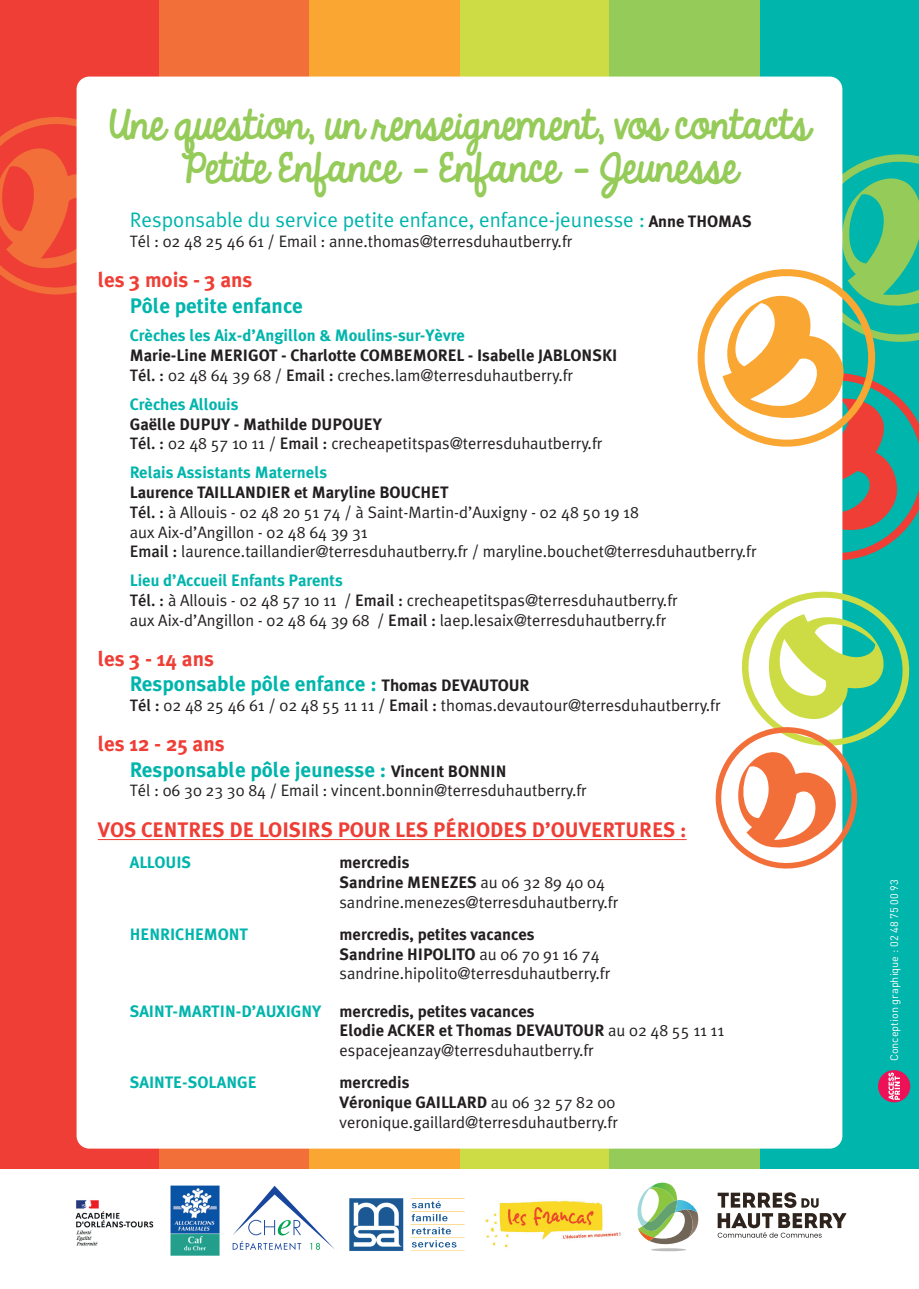
<style>
.page{position:relative;width:919px;height:1289px;background:#fff}
.page>*{position:absolute;margin:0;border:0;box-sizing:border-box;transform-origin:0 0}
.t1{font:36px/43.2px "KG Always A Good Time";color:#95cb58;text-align:center}
.t2{font:700 21px/25.2px "Meta Plus";color:#00b5ac}
.t3{font:21px "Meta Plus Normal";color:#00b5ac}
.t4{font:700 21px "Meta Plus";color:#ee3e35}
.t5{font:16.5px/19.8px "Meta Plus Normal";color:#231f20}
.t6{font:700 16.5px/19.8px "Meta Plus";color:#231f20}
.t7{font:700 16.5px "Meta Plus";color:#00b5ac}
.t8{font:10.95px "DIN";color:#fff}
.s1{font-family:"Meta Plus";font-weight:700;font-size:16.5px;color:#231f20}
.s2{font-family:"Meta Plus";font-weight:500}
.s3{color:#ee3e35}
.s4{font-size:16.5px;color:#231f20}
.s5{font-family:"Meta Plus Normal";font-weight:400}
.s6{color:#00b5ac}
</style>
<div class="page">
<div style="left:759px;top:0;width:159px;height:1288px;background:#00b5ac"></div>
<div style="left:0;top:0;width:159px;height:1288px;background:#ee3e35"></div>
<div style="left:459px;top:0;width:150px;height:1288px;background:#cddc44"></div>
<div style="left:159px;top:0;width:150px;height:1288px;background:#f26f39"></div>
<div style="left:609px;top:0;width:150px;height:1288px;background:#95cb58"></div>
<div style="left:309px;top:0;width:150px;height:1288px;background:#faa633"></div>
<div style="left:0;top:1169px;width:918px;height:119px;background:#fff"></div>
<div style="left:877px;top:1070px;width:33px;height:32px;background:#ed1157;border-radius:50%"></div>
<svg style="left:888px;top:1072px;width:11px;height:27px"></svg>
<svg style="left:0;top:108px;width:77px;height:195px"></svg>
<img style="left:485px;top:1200px;width:136px;height:48px">
<img style="left:170px;top:1185px;width:49px;height:70px">
<img style="left:349px;top:1198px;width:116px;height:53px">
<img style="left:75px;top:1200px;width:79px;height:46px">
<svg style="left:637px;top:1182px;width:62px;height:63px"></svg>
<svg style="left:717px;top:1192px;width:129px;height:45px"></svg>
<hr style="left:651px;top:1248px;width:35px;height:3px;background:#231f20;border-radius:50%">
<svg style="left:233px;top:1185px;width:102px;height:64px"></svg>
<div style="left:77px;top:77px;width:765px;height:1071px;background:#fff;border-radius:13px"></div>
<hr style="left:98px;top:839px;width:588px;height:1px;background:#ee3e35">
<svg style="left:697px;top:149px;width:221px;height:424px"></svg>
<svg style="left:715px;top:586px;width:195px;height:289px"></svg>
<h1 class="t1" style="left:109px;top:105px;width:701px">Une question, un renseignement, vos contacts<br>Petite Enfance - Enfance - Jeunesse</h1>
<p class="t3" style="left:130px;top:208px;width:623px">Responsable du service petite enfance, enfance-jeunesse : <span class="s1">Anne THOMAS</span></p>
<p class="t5" style="left:130px;top:231px;width:444px">Tél : 02 48 25 46 61 / Email : anne.thomas@terresduhautberry.fr</p>
<p class="t4" style="left:98px;top:268px;width:156px">les 3 mois - 3 ans</p>
<p class="t2" style="left:130px;top:292px;width:175px">Pôle petite enfance</p>
<p class="t7" style="left:130px;top:326px;width:336px">Crèches les Aix-d’Angillon &amp; Moulins-sur-Yèvre</p>
<p class="t6" style="left:130px;top:345px;width:489px">Marie-Line MERIGOT - Charlotte COMBEMOREL - Isabelle JABLONSKI</p>
<p class="t5" style="left:130px;top:365px;width:445px"><span class="s2">Tél. :</span> 02 48 64 39 68 / <span class="s2">Email :</span> creches.lam@terresduhautberry.fr</p>
<p class="t7" style="left:130px;top:394px;width:110px">Crèches Allouis</p>
<p class="t6" style="left:130px;top:414px;width:253px">Gaëlle DUPUY - Mathilde DUPOUEY</p>
<p class="t5" style="left:130px;top:433px;width:474px"><span class="s2">Tél. :</span> 02 48 57 10 11 / <span class="s2">Email :</span> crecheapetitspas@terresduhautberry.fr</p>
<p class="t7" style="left:130px;top:463px;width:199px">Relais Assistants Maternels</p>
<p class="t6" style="left:130px;top:482px;width:320px">Laurence TAILLANDIER et Maryline BOUCHET</p>
<p class="t5" style="left:130px;top:502px;width:628px"><span class="s2">Tél. :</span> à Allouis - 02 48 20 51 74 / à Saint-Martin-d’Auxigny - 02 48 50 19 18<br>aux Aix-d’Angillon - 02 48 64 39 31<br><span class="s2">Email :</span> laurence.taillandier@terresduhautberry.fr / maryline.bouchet@terresduhautberry.fr</p>
<p class="t7" style="left:130px;top:571px;width:214px">Lieu d’Accueil Enfants Parents</p>
<p class="t5" style="left:130px;top:590px;width:549px"><span class="s2">Tél. :</span> à Allouis - 02 48 57 10 11 / <span class="s2">Email :</span> crecheapetitspas@terresduhautberry.fr aux Aix-d’Angillon - 02 48 64 39 68 / <span class="s2">Email :</span> laep.lesaix@terresduhautberry.fr</p>
<p class="t2" style="left:130px;top:646px;width:401px;text-indent:-32px"><span class="s3">les 3 - 14 ans<br></span>Responsable pôle enfance : <span class="s4">Thomas DEVAUTOUR</span></p>
<p class="t5" style="left:130px;top:695px;width:592px"><span class="s2">Tél :</span> 02 48 25 46 61 / 02 48 55 11 11 / <span class="s2">Email :</span> thomas.devautour@terresduhautberry.fr</p>
<p class="t2" style="left:130px;top:731px;width:378px;text-indent:-32px"><span class="s3">les 12 - 25 ans<br></span>Responsable pôle jeunesse : <span class="s4">Vincent BONNIN</span></p>
<p class="t5" style="left:130px;top:780px;width:458px">Tél : 06 30 23 30 84 / Email : vincent.bonnin@terresduhautberry.fr</p>
<p class="t4" style="left:98px;top:817px;width:590px">VOS CENTRES DE LOISIRS POUR LES PÉRIODES D’OUVERTURES :</p>
<p class="t7" style="left:130px;top:853px;width:63px">ALLOUIS</p>
<p class="t6" style="left:339px;top:852px;width:267px">mercredis<br>Sandrine MENEZES <span class="s5">au 06 32 89 40 04</span></p>
<p class="t5" style="left:339px;top:892px;width:280px">sandrine.menezes@terresduhautberry.fr</p>
<p class="t7" style="left:130px;top:924px;width:120px">HENRICHEMONT</p>
<p class="t6" style="left:339px;top:924px;width:261px">mercredis, petites vacances<br>Sandrine HIPOLITO <span class="s5">au 06 70 91 16 74</span></p>
<p class="t5" style="left:339px;top:963px;width:272px">sandrine.hipolito@terresduhautberry.fr</p>
<p class="t6" style="left:339px;top:1000px;width:386px;text-indent:-210px"><span class="s6">SAINT-MARTIN-D’AUXIGNY</span> mercredis, petites vacances<br>Elodie ACKER et Thomas DEVAUTOUR <span class="s5">au 02 48 55 11 11</span></p>
<p class="t5" style="left:339px;top:1040px;width:256px">espacejeanzay@terresduhautberry.fr</p>
<p class="t7" style="left:130px;top:1072px;width:128px">SAINTE-SOLANGE</p>
<p class="t6" style="left:339px;top:1072px;width:277px">mercredis<br>Véronique GAILLARD <span class="s5">au 06 32 57 82 00</span></p>
<p class="t5" style="left:339px;top:1111px;width:280px">veronique.gaillard@terresduhautberry.fr</p>
<p class="t8" style="left:887px;top:1061px;width:183px;rotate:-90deg">Conception graphique : 02 48 75 00 93</p>
</div>
